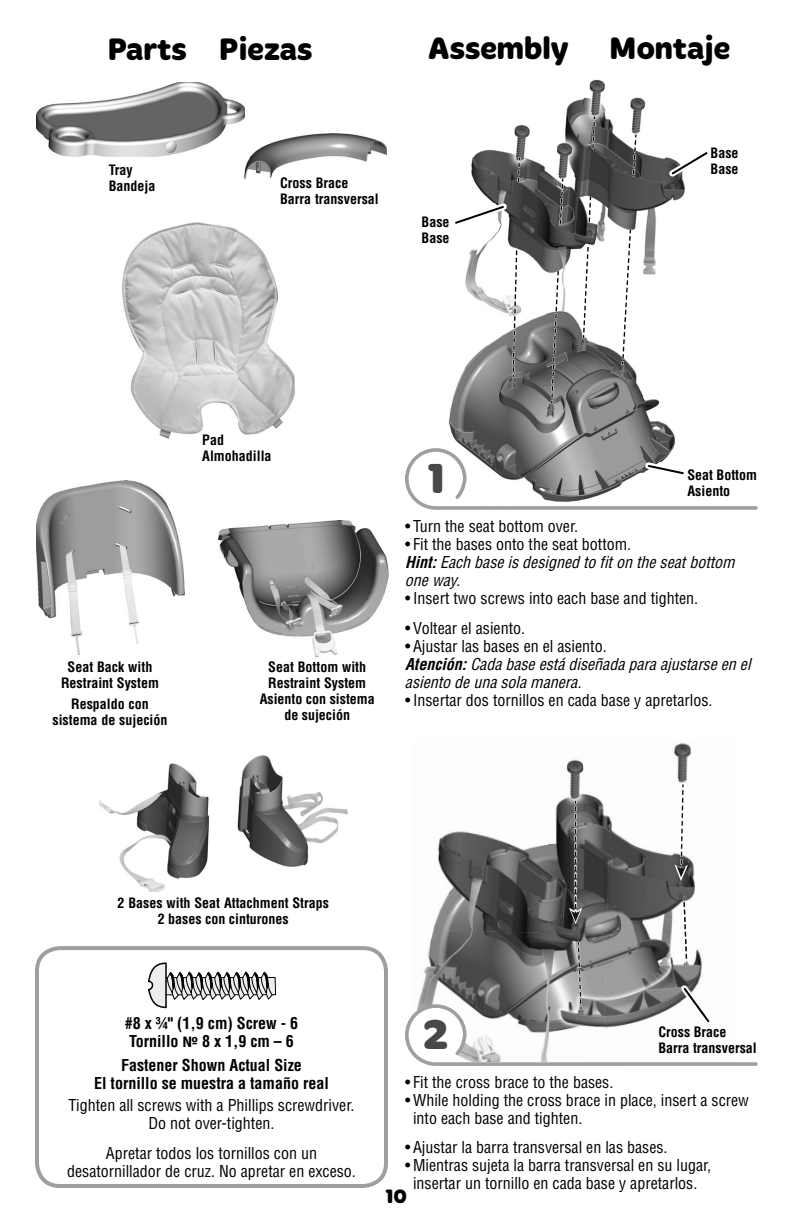
<style>
.page{position:relative;width:792px;height:1224px;background:#fff}
.page>*{position:absolute;margin:0;border:0;box-sizing:border-box;transform-origin:0 0}
.t1{font:700 43.2px "Merge";color:#484848}
.t2{font:700 32px "Merge Pro";color:#000}
.t3{font:700 20px "Merge Pro";color:#000}
.t4{font:condensed 16px/18px "Helvetica LT Std";color:#000;text-align:center}
.t5{font:italic condensed 16px/18px "Helvetica LT Std";color:#000}
.t6{font:700 condensed 16px/18px "Helvetica LT Std";color:#000}
.t7{font:700 condensed 14px/16px "Helvetica LT Std";color:#000}
.s1{font-style:normal}
.s2{font-weight:700}
.s3{font-family:"Myriad Pro";font-stretch:normal}
</style>
<div class="page">
<img style="left:448px;top:79px;width:237px;height:367px">
<svg style="left:550px;top:179px;width:15px;height:224px;background:#7c7c7c"></svg>
<svg style="left:581px;top:117px;width:16px;height:220px"></svg>
<svg style="left:620px;top:135px;width:18px;height:229px"></svg>
<img style="left:566px;top:759px;width:18px;height:26px">
<img style="left:673px;top:743px;width:19px;height:42px">
<img style="left:36px;top:480px;width:148px;height:175px">
<img style="left:99px;top:755px;width:249px;height:137px">
<img style="left:122px;top:223px;width:173px;height:215px">
<img style="left:36px;top:82px;width:209px;height:75px">
<img style="left:244px;top:133px;width:143px;height:46px">
<img style="left:281px;top:177px;width:67px;height:2px">
<svg style="left:244px;top:133px;width:1px;height:24px"></svg>
<img style="left:219px;top:521px;width:169px;height:136px">
<div style="left:35px;top:946px;width:353px;height:242px;border:4px solid #9f9f9f;border-radius:23px"></div>
<svg style="left:165px;top:977px;width:111px;height:18px"></svg>
<svg style="left:148px;top:962px;width:125px;height:47px"></svg>
<img style="left:669px;top:150px;width:1px;height:27px">
<svg style="left:670px;top:150px;width:38px;height:27px"></svg>
<img style="left:453px;top:204px;width:1px;height:22px">
<svg style="left:454px;top:158px;width:67px;height:219px"></svg>
<svg style="left:405px;top:785px;width:353px;height:281px"></svg>
<svg style="left:405px;top:446px;width:353px;height:64px"></svg>
<h2 class="t2" style="left:107px;top:37px;width:207px">Parts Piezas</h2>
<h2 class="t2" style="left:428px;top:36px;width:143px">Assembly</h2>
<h2 class="t2" style="left:609px;top:36px;width:122px">Montaje</h2>
<p class="t7" style="left:711px;top:146px;width:29px">Base</p>
<p class="t7" style="left:109px;top:163px;width:25px">Tray</p>
<p class="t7" style="left:711px;top:162px;width:29px">Base</p>
<p class="t7" style="left:109px;top:179px;width:48px">Bandeja</p>
<p class="t7" style="left:280px;top:176px;width:100px">Cross race<br>Barra transversal</p>
<p class="t7" style="left:316px;top:176px;width:9px">B</p>
<p class="t7" style="left:422px;top:215px;width:29px">Base<br>Base</p>
<p class="t7" style="left:61px;top:661px;width:99px;text-align:center">Seat Back with<br>Restraint System</p>
<p class="t7" style="left:52px;top:697px;width:117px;text-align:center">Respaldo con sistema de sujeción</p>
<p class="t7" style="left:202px;top:433px;width:71px">Pad<br>Almohadilla</p>
<p class="t7" style="left:260px;top:661px;width:117px;text-align:center">Seat Bottom with<br>Restraint System<br>Asiento con sistema de sujeción</p>
<h1 class="t1" style="left:427px;top:462px;width:19px">1</h1>
<p class="t7" style="left:687px;top:468px;width:71px">Seat Bottom<br>Asiento</p>
<p class="t4" style="left:405px;top:519px;width:175px">• Turn the seat bottom over.</p>
<p class="t5" style="left:405px;top:537px;width:334px"><span class="s1">• Fit the bases onto the seat bottom.<br></span><span class="s2">Hint:</span>Each base is designed to fiton the seatbottom one way.</p>
<p class="t4" style="left:405px;top:591px;width:295px">• Insert two screws into each base and tighten.</p>
<p class="t4" style="left:405px;top:620px;width:122px">• Voltear el asiento.</p>
<p class="t5" style="left:405px;top:638px;width:350px"><span class="s1">• Ajustar las bases en el asiento.<br></span><span class="s2">Atención:</span>Cada base está diseñada para aj ustarse en el asiento de una sola manera.</p>
<p class="t4" style="left:405px;top:692px;width:309px">• Insertar dos tornillos en cada base y apretarlos.</p>
<p class="t7" style="left:118px;top:896px;width:213px;text-align:center">2 Bases with Seat Attachment Straps<br>2 bases con cinturones</p>
<p class="t6" style="left:125px;top:1015px;width:175px">#8 x ¾" (1,9 cm) Screw - 6<br>Tornillo <span class="s3">№</span> 8 x 1,9 cm – 6</p>
<p class="t6" style="left:94px;top:1057px;width:236px;text-align:center">Fastener Shown Actual Size<br>El tornillo se muestra a tamaño real</p>
<p class="t4" style="left:69px;top:1098px;width:287px">Tighten all screws with a Phillips screwdriver.<br>Do not over-tighten.</p>
<p class="t4" style="left:67px;top:1145px;width:290px">Apretar todos los tornillos con un desatornillador de cruz. No apretar en exceso.</p>
<h1 class="t1" style="left:423px;top:1018px;width:27px">2</h1>
<p class="t4" style="left:405px;top:1074px;width:210px">• Fit the cross brace to the bases.</p>
<p class="t4" style="left:413px;top:1092px;width:337px;text-align:left;text-indent:-8px">• While holding the cross brace in place, insert a screw into each base and tighten.</p>
<p class="t4" style="left:405px;top:1140px;width:264px">• Ajustar la barra transversal en las bases.</p>
<p class="t4" style="left:405px;top:1158px;width:308px">• Mientras sujeta la barra transversal en su lugar, insertar un tornillo en cada base y apretarlos.</p>
<p class="t7" style="left:658px;top:1025px;width:100px">Cross Brace<br>Barra transversal</p>
<p class="t3" style="left:385px;top:1188px;width:23px">10</p>
</div>
